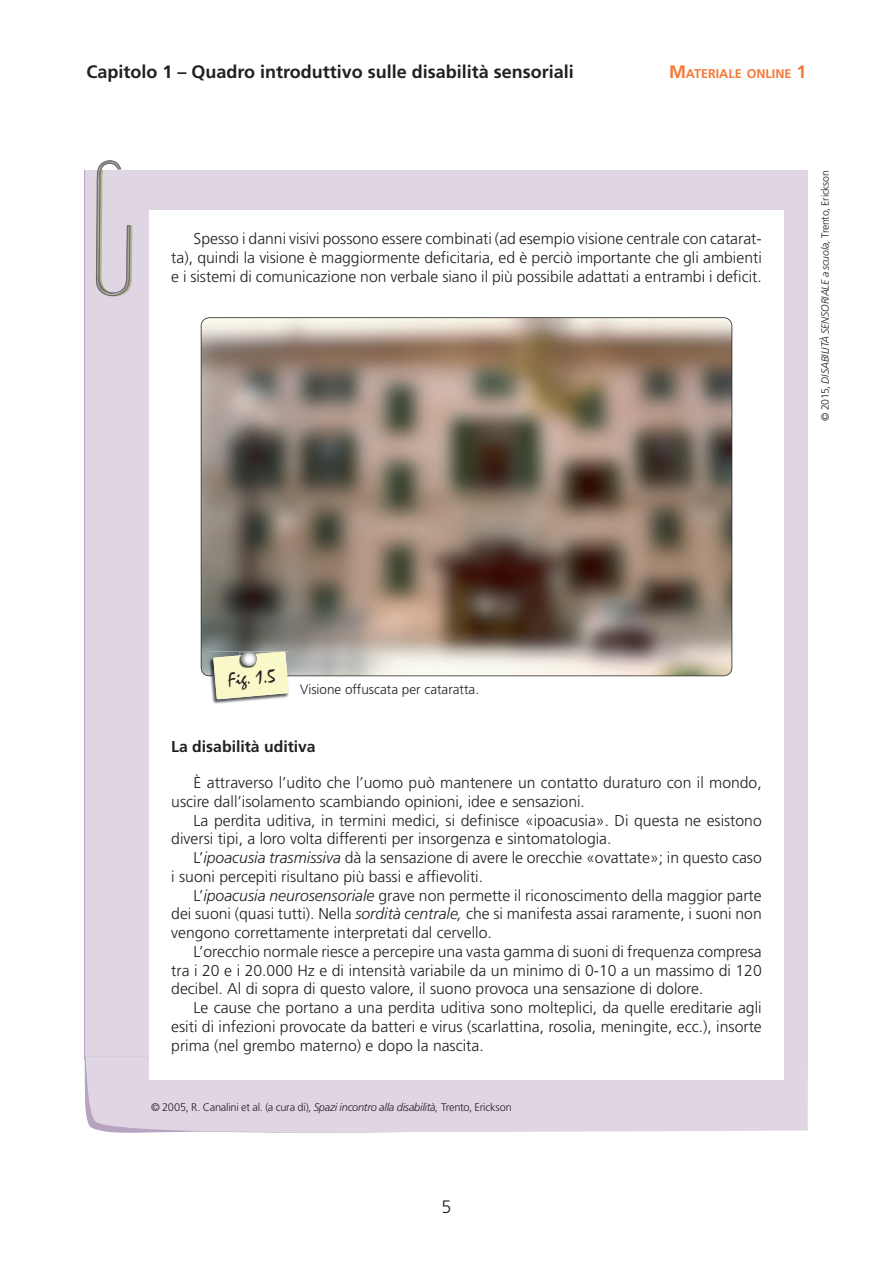
<style>
.page{position:relative;width:893px;height:1263px;background:#fff}
.page>*{position:absolute;margin:0;border:0;box-sizing:border-box;transform-origin:0 0}
.t1{font:19.5px "Mistral";color:#231f20}
.t2{font:700 18px "Frutiger LT Std";color:#231f20}
.t3{font:300 18px "Frutiger LT Std";color:#231f20}
.t4{font:300 15.75px/18.8px "Frutiger LT Std";color:#231f20;text-align:justify}
.t5{font:700 15.75px "Frutiger LT Std";color:#231f20}
.t6{font:300 13.5px "Frutiger LT Std";color:#231f20}
.t7{font:700 12.6px "Frutiger LT Std";color:#f37936}
.t8{font:300 10.95px "Frutiger LT Std";letter-spacing:-.025em;color:#231f20}
.t9{font:italic 300 10.5px "Frutiger LT Std";letter-spacing:-.01em;color:#231f20}
.s1{font-size:18px}
.s2{font-style:normal}
.s3{font-style:italic}
</style>
<div class="page">
<div style="left:86px;top:170px;width:722px;height:889px;background:#e0d5e3"></div>
<div style="left:86px;top:1059px;width:722px;height:74px;background:#e0d5e3"></div>
<div style="left:149px;top:210px;width:635px;height:869px;background:#fff"></div>
<svg style="left:201px;top:317px;width:531px;height:359px;background:#8e7f71"></svg>
<img style="left:209px;top:651px;width:59px;height:53px">
<svg style="left:213px;top:651px;width:76px;height:48px;background:#e3e3be"></svg>
<svg style="left:96px;top:160px;width:36px;height:137px"></svg>
<p class="t2" style="left:86px;top:61px;width:489px">Capitolo 1 – Quadro introduttivo sulle disabilità sensoriali</p>
<p class="t7" style="left:669px;top:66px;width:139px"><span class="s1">M</span>ATERIALE ONLINE <span class="s1">1</span></p>
<p class="t4" style="left:171px;top:230px;width:592px;text-indent:22px">Spesso i danni visivi possono essere combinati (ad esempio visione centrale con catarat&shy;ta), quindi la visione è maggiormente deficitaria, ed è perciò importante che gli ambienti e i sistemi di comunicazione non verbale siano il più possibile adattati a entrambi i deficit.</p>
<p class="t9" style="left:819px;top:421px;width:252px;rotate:-90deg"><span class="s2">© 2015,</span> DISABILITÀ SENSORIALE a scuola, <span class="s2">Trento, Erickson</span></p>
<p class="t1" style="left:227px;top:669px;width:49px;rotate:-5deg">Fig. 1.5</p>
<p class="t6" style="left:300px;top:682px;width:181px">Visione offuscata per cataratta.</p>
<p class="t5" style="left:171px;top:738px;width:146px">La disabilità uditiva</p>
<p class="t4" style="left:171px;top:773px;width:592px;text-indent:22px">È attraverso l’udito che l’uomo può mantenere un contatto duraturo con il mondo, uscire dall’isolamento scambiando opinioni, idee e sensazioni.</p>
<p class="t4" style="left:171px;top:811px;width:592px;text-indent:22px">La perdita uditiva, in termini medici, si definisce «ipoacusia». Di questa ne esistono diversi tipi, a loro volta differenti per insorgenza e sintomatologia.</p>
<p class="t4" style="left:171px;top:848px;width:592px;text-indent:22px">L’<span class="s3">ipoacusia trasmissiva</span> dà la sensazione di avere le orecchie «ovattate»; in questo caso i suoni percepiti risultano più bassi e affievoliti.</p>
<p class="t4" style="left:171px;top:886px;width:592px;text-indent:22px">L’<span class="s3">ipoacusia neurosensoriale</span> grave non permette il riconoscimento della maggior parte dei suoni (quasi tutti). Nella <span class="s3">sordità centrale,</span> che si manifesta assai raramente, i suoni non vengono correttamente interpretati dal cervello.</p>
<p class="t4" style="left:171px;top:942px;width:592px;text-indent:22px">L’orecchio normale riesce a percepire una vasta gamma di suoni di frequenza compresa tra i 20 e i 20.000 Hz e di intensità variabile da un minimo di 0-10 a un massimo di 120 decibel. Al di sopra di questo valore, il suono provoca una sensazione di dolore.</p>
<p class="t4" style="left:171px;top:998px;width:592px;text-indent:22px">Le cause che portano a una perdita uditiva sono molteplici, da quelle ereditarie agli esiti di infezioni provocate da batteri e virus (scarlattina, rosolia, meningite, ecc.), insorte prima (nel grembo materno) e dopo la nascita.</p>
<p class="t8" style="left:151px;top:1101px;width:362px">© 2005, R. Canalini et al. (a cura di), <span class="s3">Spazi incontro alla disabilità,</span> Trento, Erickson</p>
<p class="t3" style="left:441px;top:1196px;width:12px">5</p>
</div>
